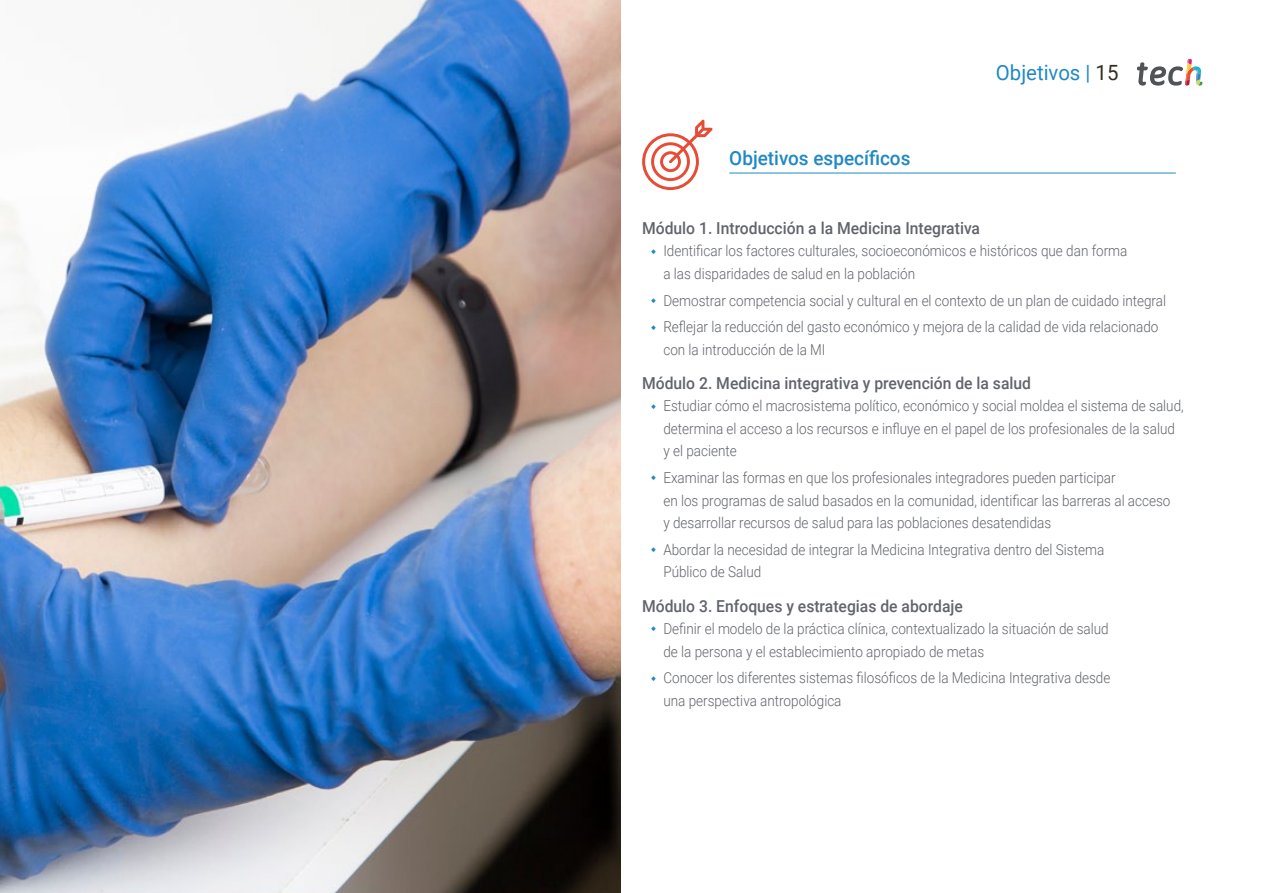
<style>
.page{position:relative;width:1263px;height:893px;background:#fff}
.page>*{position:absolute;margin:0;border:0;box-sizing:border-box;transform-origin:0 0}
.t1{font:21px "Roboto";color:#2088c5}
.t2{font:500 19.5px "Roboto";color:#2088c5}
.t3{font:500 16.5px "Roboto";color:#61646a;scale:.95 1}
.t4{font:300 15px/22.5px "Roboto";color:#61646a;scale:.9 1}
.s1{color:#312e20}
</style>
<div class="page">
<svg style="left:1137px;top:59px;width:65px;height:27px"></svg>
<img style="left:0;top:0;width:621px;height:893px">
<hr style="left:729px;top:173px;width:447px;height:1px;background:#2088c5">
<svg style="left:642px;top:120px;width:71px;height:70px"></svg>
<h2 class="t2" style="left:729px;top:144px;width:183px">Objetivos específicos</h2>
<h1 class="t1" style="left:996px;top:57px;width:124px">Objetivos | <span class="s1">15</span></h1>
<p class="t3" style="left:642px;top:216px;width:357px">Módulo 1. Introducción a la Medicina Integrativa</p>
<p class="t4" style="left:663px;top:239px;width:517px">Identificar los factores culturales, socioeconómicos e históricos que dan forma a las disparidades de salud en la población</p>
<p class="t4" style="left:663px;top:286px;width:560px;line-height:26.7px">Demostrar competencia social y cultural en el contexto de un plan de cuidado integral<br>Reflejar la reducción del gasto económico y mejora de la calidad de vida relacionado</p>
<p class="t4" style="left:663px;top:338px;width:182px">con la introducción de la MI</p>
<p class="t3" style="left:642px;top:372px;width:411px">Módulo 2. Medicina integrativa y prevención de la salud</p>
<p class="t4" style="left:663px;top:394px;width:580px">Estudiar cómo el macrosistema político, económico y social moldea el sistema de salud, determina el acceso a los recursos e influye en el papel de los profesionales de la salud y el paciente</p>
<p class="t4" style="left:663px;top:466px;width:565px">Examinar las formas en que los profesionales integradores pueden participar<br>en los programas de salud basados en la comunidad, identificar las barreras al acceso y desarrollar recursos de salud para las poblaciones desatendidas</p>
<p class="t4" style="left:663px;top:538px;width:491px">Abordar la necesidad de integrar la Medicina Integrativa dentro del Sistema<br>Público de Salud</p>
<p class="t3" style="left:642px;top:594px;width:339px">Módulo 3. Enfoques y estrategias de abordaje</p>
<p class="t4" style="left:663px;top:617px;width:496px">Definir el modelo de la práctica clínica, contextualizado la situación de salud de la persona y el establecimiento apropiado de metas</p>
<p class="t4" style="left:663px;top:666px;width:498px">Conocer los diferentes sistemas filosóficos de la Medicina Integrativa desde una perspectiva antropológica</p>
</div>
